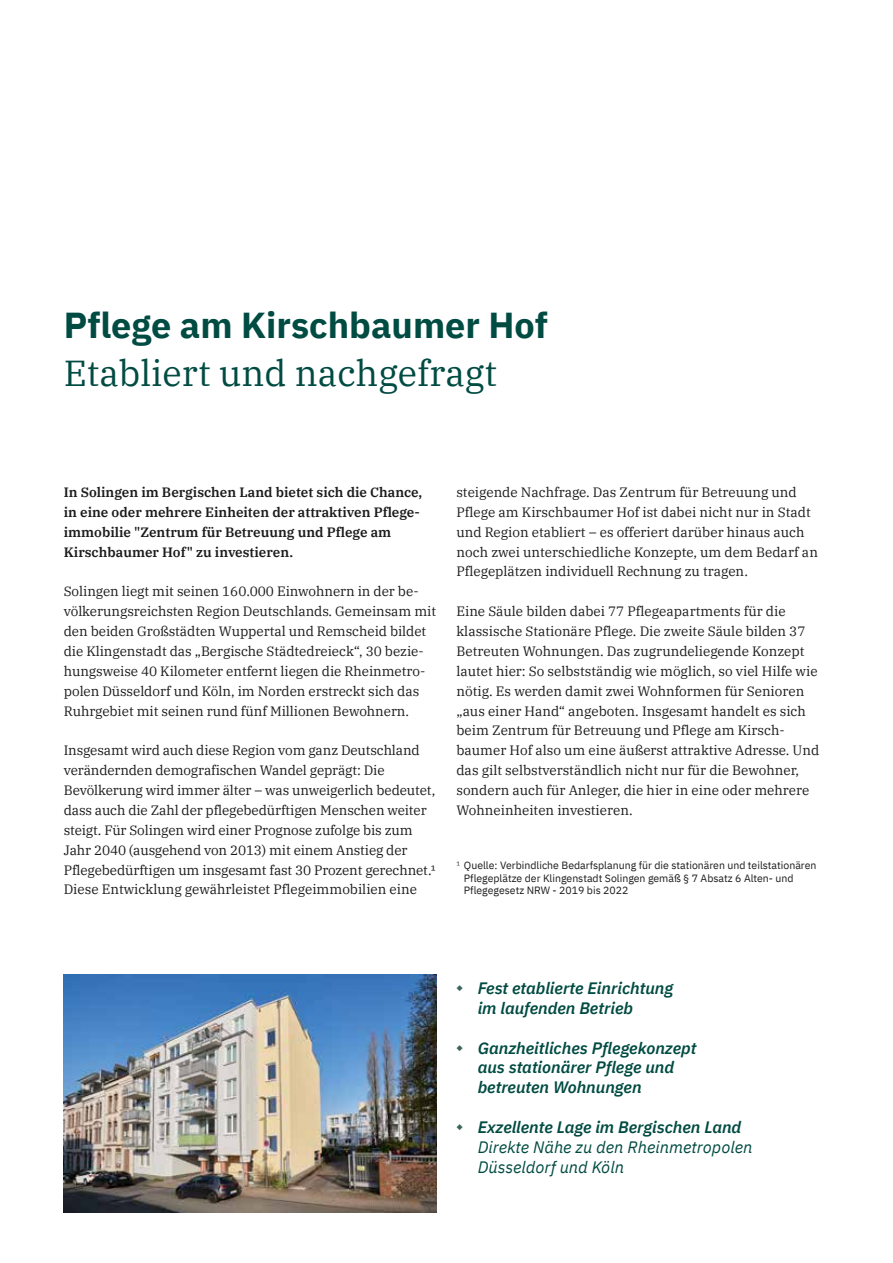
<style>
.page{position:relative;width:893px;height:1263px;background:#fff}
.page>*{position:absolute;margin:0;border:0;box-sizing:border-box;transform-origin:0 0}
.t1{font:700 36px "IBM Plex Sans";color:#004b42}
.t2{font:36px "IBM Plex Serif";color:#004b42}
.t3{font:italic 600 16.5px/20px "IBM Plex Sans";color:#004b42}
.t4{font:italic 16.5px/20px "IBM Plex Sans";color:#004b42}
.t5{font:13.5px/19.8px "IBM Plex Serif";letter-spacing:-.005em;color:#1b1b1b}
.t6{font:600 13.5px/19.8px "IBM Plex Serif";color:#1b1b1b}
.t7{font:10.5px/12.6px "IBM Plex Sans";color:#1b1b1b}
.s1{font-weight:300}
.s2{font-weight:600}
</style>
<div class="page">
<img style="left:64px;top:974px;width:373px;height:239px">
<h1 class="t1" style="left:64px;top:296px;width:485px">Pflege am Kirschbaumer Hof</h1>
<h1 class="t2" style="left:64px;top:345px;width:435px">Etabliert und nachgefragt</h1>
<p class="t6" style="left:64px;top:481px;width:360px">In Solingen im Bergischen Land bietet sich die Chance, in eine oder mehrere Einheiten der attraktiven Pflege&shy;immobilie "Zentrum für Betreuung und Pflege am Kirschbaumer Hof" zu investieren.</p>
<p class="t5" style="left:64px;top:580px;width:374px">Solingen liegt mit seinen 160.000 Einwohnern in der be&shy;völkerungsreichsten Region Deutschlands. Gemeinsam mit den beiden Großstädten Wuppertal und Remscheid bildet die Klingenstadt das „Bergische Städtedreieck“, 30 bezie&shy;hungsweise 40 Kilometer entfernt liegen die Rheinmetro&shy;polen Düsseldorf und Köln, im Norden erstreckt sich das Ruhrgebiet mit seinen rund fünf Millionen Bewohnern.</p>
<p class="t5" style="left:64px;top:739px;width:373px">Insgesamt wird auch diese Region vom ganz Deutschland verändernden demografischen Wandel geprägt: Die Bevölkerung wird immer älter – was unweigerlich bedeutet, dass auch die Zahl der pflegebedürftigen Menschen weiter steigt. Für Solingen wird einer Prognose zufolge bis zum Jahr 2040 (ausgehend von 2013) mit einem Anstieg der Pflegebedürftigen um insgesamt fast 30 Prozent gerechnet.¹<br>Diese Entwicklung gewährleistet Pflegeimmobilien eine</p>
<p class="t5" style="left:456px;top:481px;width:363px">steigende Nachfrage. Das Zentrum für Betreuung und Pflege am Kirschbaumer Hof ist dabei nicht nur in Stadt und Region etabliert – es offeriert darüber hinaus auch noch zwei unterschiedliche Konzepte, um dem Bedarf an Pflegeplätzen individuell Rechnung zu tragen.</p>
<p class="t5" style="left:456px;top:600px;width:364px">Eine Säule bilden dabei 77 Pflegeapartments für die klassische Stationäre Pflege. Die zweite Säule bilden 37<br>Betreuten Wohnungen. Das zugrundeliegende Konzept lautet hier: So selbstständig wie möglich, so viel Hilfe wie nötig. Es werden damit zwei Wohnformen für Senioren „aus einer Hand“ angeboten. Insgesamt handelt es sich beim Zentrum für Betreuung und Pflege am Kirsch&shy;baumer Hof also um eine äußerst attraktive Adresse. Und das gilt selbstverständlich nicht nur für die Bewohner, sondern auch für Anleger, die hier in eine oder mehrere Wohneinheiten investieren.</p>
<p class="t7" style="left:464px;top:858px;width:354px;text-indent:-7px"><span class="s1">¹</span> Quelle: Verbindliche Bedarfsplanung für die stationären und teilstationären<br>Pflegeplätze der Klingenstadt Solingen gemäß § 7 Absatz 6 Alten- und<br>Pflegegesetz NRW - 2019 bis 2022</p>
<p class="t3" style="left:478px;top:977px;width:197px;text-indent:-21px"><sup>◆</sup> Fest etablierte Einrichtung im laufenden Betrieb</p>
<p class="t3" style="left:478px;top:1036px;width:220px;text-indent:-21px"><sup>◆</sup> Ganzheitliches Pflegekonzept aus stationärer Pflege und betreuten Wohnungen</p>
<p class="t4" style="left:478px;top:1116px;width:276px;text-indent:-21px"><sup>◆</sup> <span class="s2">Exzellente Lage im Bergischen Land<br></span>Direkte Nähe zu den Rheinmetropolen<br>Düsseldorf und Köln</p>
</div>
